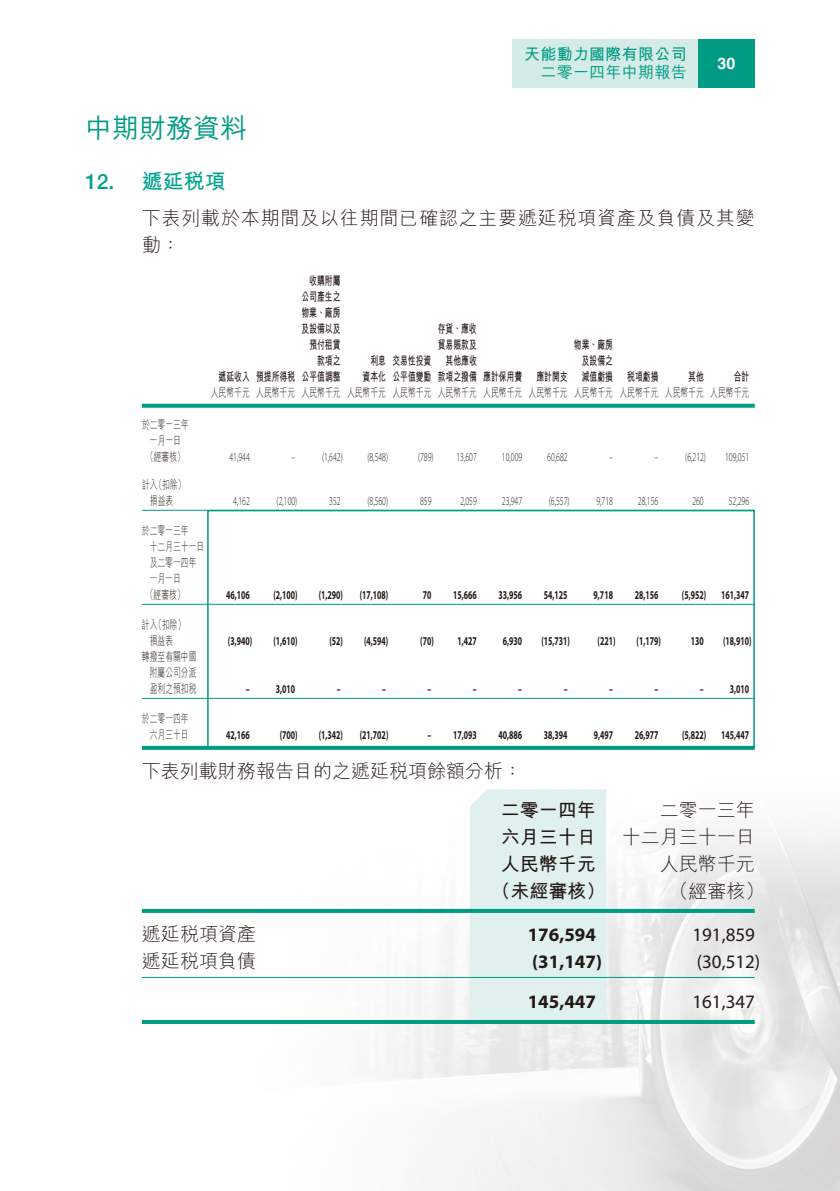
<style>
.page{position:relative;width:840px;height:1191px;background:#fff}
.page>*{position:absolute;margin:0;border:0;box-sizing:border-box;transform-origin:0 0}
.t1{font:500 27px "M Hei HK";color:#009b83}
.t2{font:700 21px "M Hei HK";color:#00a28e}
.t3{font:500 21px "Helvetica Neue LT Std";color:#00a28e}
.t4{font:300 19px "M Hei HK";color:#231916}
.t5{font:300 19px/27px "M Hei HK";letter-spacing:.04em;color:#231916}
.t6{font:19px "Myriad Pro";color:#231916}
.t7{font:700 19px "Myriad Pro";color:#231916}
.t8{font:700 19px "M Hei HK";color:#231916}
.t9{font:700 16px "M Hei HK";letter-spacing:.015em;color:#009b83}
.t10{font:500 16px "M Hei HK";letter-spacing:.015em;color:#009b83}
.t11{font:700 16px "Helvetica LT Std";color:#fff}
.t12{font:700 12px "Myriad Pro";color:#231916;scale:.65 1}
.t13{font:300 12px/16px "M Hei HK";color:#231916;text-align:center;scale:.65 1}
.t14{font:300 12px "Myriad Pro";color:#231916;scale:.65 1}
.t15{font:700 12px/16px "M Hei HK";color:#231916;text-align:justify;scale:.65 1}
</style>
<div class="page">
<img style="left:141px;top:718px;width:698px;height:473px">
<div style="left:512px;top:40px;width:185px;height:48px;background:#d4ebe7"></div>
<div style="left:697px;top:40px;width:57px;height:48px;background:#009b83"></div>
<div style="left:469px;top:789px;width:136px;height:231px;background:#e0f0ee"></div>
<div style="left:207px;top:510px;width:547px;height:238px;background:#fff"></div>
<svg style="left:142px;top:404px;width:612px;height:4px;background:#10a18b"></svg>
<hr style="left:142px;top:510px;width:612px;height:1px;background:#009b83">
<hr style="left:142px;top:604px;width:612px;height:1px;background:#009b83">
<hr style="left:142px;top:698px;width:612px;height:1px;background:#009b83">
<svg style="left:142px;top:746px;width:612px;height:4px;background:#089e87"></svg>
<svg style="left:142px;top:909px;width:612px;height:4px;background:#049c84"></svg>
<hr style="left:142px;top:977px;width:612px;height:1px;background:#009b83">
<hr style="left:142px;top:1020px;width:612px;height:4px;background:#009b83">
<h1 class="t1" style="left:85px;top:108px;width:163px">中期財務資料</h1>
<h2 class="t3" style="left:85px;top:169px;width:31px">12.</h2>
<h2 class="t2" style="left:142px;top:166px;width:85px">遞延稅項</h2>
<h3 class="t9" style="left:524px;top:43px;width:164px">天能動力國際有限公司</h3>
<h3 class="t10" style="left:540px;top:61px;width:148px">二零一四年中期報告</h3>
<h3 class="t11" style="left:717px;top:54px;width:19px">30</h3>
<h3 class="t5" style="left:142px;top:205px;width:614px">下表列載於本期間及以往期間已確認之主要遞延稅項資產及負債及其變動：</h3>
<p class="t15" style="left:301px;top:272px;width:62px;text-indent:8px">收購附屬公司產生之物業、廠房</p>
<p class="t15" style="left:437px;top:320px;width:61px">存貨、應收</p>
<p class="t15" style="left:301px;top:320px;width:61px">及設備以及</p>
<p class="t15" style="left:309px;top:336px;width:49px">預付租賃</p>
<p class="t15" style="left:437px;top:336px;width:61px">貿易賬款及</p>
<p class="t15" style="left:573px;top:336px;width:61px">物業、廠房</p>
<p class="t15" style="left:317px;top:352px;width:37px">款項之</p>
<p class="t15" style="left:370px;top:352px;width:25px">利息</p>
<p class="t15" style="left:392px;top:352px;width:61px">交易性投資</p>
<p class="t15" style="left:445px;top:352px;width:50px">其他應收</p>
<p class="t15" style="left:581px;top:352px;width:50px">及設備之</p>
<p class="t15" style="left:256px;top:368px;width:61px">預提所得稅</p>
<p class="t15" style="left:301px;top:368px;width:61px">公平值調整</p>
<p class="t15" style="left:218px;top:368px;width:50px">遞延收入</p>
<p class="t15" style="left:483px;top:368px;width:61px">應計保用費</p>
<p class="t15" style="left:437px;top:368px;width:61px">款項之撥備</p>
<p class="t15" style="left:362px;top:368px;width:38px">資本化</p>
<p class="t15" style="left:392px;top:368px;width:61px">公平值變動</p>
<p class="t15" style="left:536px;top:368px;width:49px">應計開支</p>
<p class="t15" style="left:581px;top:368px;width:49px">減值虧損</p>
<p class="t15" style="left:627px;top:368px;width:49px">稅項虧損</p>
<p class="t15" style="left:688px;top:368px;width:25px">其他</p>
<p class="t15" style="left:733px;top:368px;width:25px">合計</p>
<p class="t13" style="left:142px;top:417px;width:74px">於二零一三年一月一日</p>
<p class="t13" style="left:146px;top:449px;width:61px">（經審核(</p>
<p class="t13" style="left:154px;top:477px;width:49px">（扣除(</p>
<p class="t13" style="left:142px;top:477px;width:26px">計入</p>
<p class="t13" style="left:150px;top:493px;width:37px">損益表</p>
<p class="t13" style="left:150px;top:523px;width:86px;text-align:left;text-indent:-8px">於二零一三年<br>十二月三十一日及二零一四年一月一日</p>
<p class="t13" style="left:146px;top:587px;width:62px">（經審核(</p>
<p class="t13" style="left:154px;top:617px;width:49px">（扣除(</p>
<p class="t13" style="left:142px;top:617px;width:25px">計入</p>
<p class="t13" style="left:150px;top:633px;width:38px">損益表</p>
<p class="t13" style="left:142px;top:649px;width:86px">轉撥至有關中國</p>
<p class="t13" style="left:150px;top:665px;width:74px">附屬公司分派</p>
<p class="t13" style="left:150px;top:681px;width:74px">盈利之預扣稅</p>
<p class="t13" style="left:142px;top:711px;width:74px">於二零一四年</p>
<p class="t13" style="left:211px;top:385px;width:61px">人民幣千元</p>
<p class="t13" style="left:256px;top:385px;width:61px">人民幣千元</p>
<p class="t13" style="left:301px;top:385px;width:61px">人民幣千元</p>
<p class="t13" style="left:347px;top:385px;width:61px">人民幣千元</p>
<p class="t13" style="left:392px;top:385px;width:61px">人民幣千元</p>
<p class="t13" style="left:437px;top:385px;width:61px">人民幣千元</p>
<p class="t13" style="left:483px;top:385px;width:61px">人民幣千元</p>
<p class="t13" style="left:528px;top:385px;width:61px">人民幣千元</p>
<p class="t13" style="left:573px;top:385px;width:61px">人民幣千元</p>
<p class="t13" style="left:619px;top:385px;width:61px">人民幣千元</p>
<p class="t13" style="left:664px;top:385px;width:61px">人民幣千元</p>
<p class="t13" style="left:709px;top:385px;width:61px">人民幣千元</p>
<p class="t14" style="left:229px;top:450px;width:33px">41,944</p>
<p class="t14" style="left:233px;top:494px;width:27px">4,162</p>
<p class="t14" style="left:291px;top:450px;width:7px">–</p>
<p class="t14" style="left:276px;top:494px;width:33px">)2,100(</p>
<p class="t14" style="left:322px;top:450px;width:33px">)1,642(</p>
<p class="t14" style="left:329px;top:494px;width:19px">352</p>
<p class="t14" style="left:367px;top:450px;width:33px">)8,548(</p>
<p class="t14" style="left:367px;top:494px;width:33px">)8,560(</p>
<p class="t14" style="left:418px;top:450px;width:25px">)789(</p>
<p class="t14" style="left:420px;top:494px;width:19px">859</p>
<p class="t14" style="left:456px;top:450px;width:33px">13,607</p>
<p class="t14" style="left:460px;top:494px;width:27px">2,059</p>
<p class="t14" style="left:501px;top:450px;width:33px">10,009</p>
<p class="t14" style="left:501px;top:494px;width:33px">23,947</p>
<p class="t14" style="left:547px;top:450px;width:33px">60,682</p>
<p class="t14" style="left:548px;top:494px;width:33px">)6,557(</p>
<p class="t14" style="left:609px;top:450px;width:8px">–</p>
<p class="t14" style="left:596px;top:494px;width:27px">9,718</p>
<p class="t14" style="left:654px;top:450px;width:8px">–</p>
<p class="t14" style="left:637px;top:494px;width:33px">28,156</p>
<p class="t14" style="left:685px;top:450px;width:33px">)6,212(</p>
<p class="t14" style="left:692px;top:494px;width:19px">260</p>
<p class="t14" style="left:724px;top:450px;width:39px">109,051</p>
<p class="t14" style="left:728px;top:494px;width:33px">52,296</p>
<p class="t12" style="left:226px;top:587px;width:38px">46,106</p>
<p class="t12" style="left:273px;top:587px;width:39px">)2,100(</p>
<p class="t12" style="left:318px;top:587px;width:39px">)1,290(</p>
<p class="t12" style="left:359px;top:587px;width:45px">)17,108(</p>
<p class="t12" style="left:422px;top:587px;width:15px">70</p>
<p class="t12" style="left:453px;top:587px;width:38px">15,666</p>
<p class="t12" style="left:498px;top:587px;width:38px">33,956</p>
<p class="t12" style="left:543px;top:587px;width:38px">54,125</p>
<p class="t12" style="left:593px;top:587px;width:31px">9,718</p>
<p class="t12" style="left:634px;top:587px;width:38px">28,156</p>
<p class="t12" style="left:681px;top:587px;width:39px">)5,952(</p>
<p class="t12" style="left:720px;top:587px;width:45px">161,347</p>
<p class="t12" style="left:228px;top:633px;width:39px">)3,940(</p>
<p class="t12" style="left:273px;top:633px;width:39px">)1,610(</p>
<p class="t12" style="left:329px;top:633px;width:22px">5 2) (</p>
<p class="t12" style="left:364px;top:633px;width:39px">)4,594(</p>
<p class="t12" style="left:420px;top:633px;width:22px">7 0) (</p>
<p class="t12" style="left:457px;top:633px;width:31px">1,427</p>
<p class="t12" style="left:502px;top:633px;width:31px">6,930</p>
<p class="t12" style="left:541px;top:633px;width:45px">)15,731(</p>
<p class="t12" style="left:597px;top:633px;width:29px">)221(</p>
<p class="t12" style="left:636px;top:633px;width:39px">)1,179(</p>
<p class="t12" style="left:690px;top:633px;width:21px">130</p>
<p class="t12" style="left:722px;top:633px;width:45px">)18,910(</p>
<p class="t12" style="left:246px;top:681px;width:7px">–</p>
<p class="t12" style="left:276px;top:681px;width:31px">3,010</p>
<p class="t12" style="left:336px;top:681px;width:7px">–</p>
<p class="t12" style="left:382px;top:681px;width:7px">–</p>
<p class="t12" style="left:427px;top:681px;width:7px">–</p>
<p class="t12" style="left:472px;top:681px;width:7px">–</p>
<p class="t12" style="left:518px;top:681px;width:8px">–</p>
<p class="t12" style="left:563px;top:681px;width:8px">–</p>
<p class="t12" style="left:608px;top:681px;width:8px">–</p>
<p class="t12" style="left:654px;top:681px;width:8px">–</p>
<p class="t12" style="left:699px;top:681px;width:8px">–</p>
<p class="t12" style="left:729px;top:681px;width:31px">3,010</p>
<p class="t13" style="left:150px;top:727px;width:62px">六月三十日</p>
<h3 class="t4" style="left:142px;top:761px;width:382px">下表列載財務報告目的之遞延稅項餘額分析：</h3>
<p class="t12" style="left:279px;top:727px;width:29px">)700(</p>
<p class="t12" style="left:318px;top:727px;width:39px">)1,342(</p>
<p class="t12" style="left:359px;top:727px;width:45px">)21,702(</p>
<p class="t12" style="left:226px;top:727px;width:38px">42,166</p>
<p class="t12" style="left:453px;top:727px;width:38px">17,093</p>
<p class="t12" style="left:498px;top:727px;width:38px">40,886</p>
<p class="t12" style="left:427px;top:727px;width:7px">–</p>
<p class="t12" style="left:543px;top:727px;width:38px">38,394</p>
<p class="t12" style="left:593px;top:727px;width:31px">9,497</p>
<p class="t12" style="left:634px;top:727px;width:38px">26,977</p>
<p class="t12" style="left:681px;top:727px;width:39px">)5,822(</p>
<p class="t12" style="left:720px;top:727px;width:45px">145,447</p>
<h3 class="t8" style="left:500px;top:796px;width:96px">二零一四年</h3>
<h3 class="t4" style="left:659px;top:800px;width:96px">二零一三年</h3>
<h3 class="t8" style="left:500px;top:823px;width:96px">六月三十日</h3>
<h3 class="t4" style="left:621px;top:827px;width:134px">十二月三十一日</h3>
<h3 class="t8" style="left:500px;top:850px;width:96px">人民幣千元</h3>
<h3 class="t4" style="left:659px;top:854px;width:96px">人民幣千元</h3>
<h3 class="t8" style="left:491px;top:877px;width:115px">（未經審核）</h3>
<h3 class="t4" style="left:669px;top:881px;width:96px">（經審核(</h3>
<h3 class="t4" style="left:142px;top:924px;width:115px">遞延稅項資產</h3>
<h3 class="t7" style="left:527px;top:922px;width:70px">176,594</h3>
<h3 class="t6" style="left:692px;top:922px;width:64px">191,859</h3>
<h3 class="t4" style="left:142px;top:951px;width:115px">遞延稅項負債</h3>
<h3 class="t7" style="left:532px;top:949px;width:71px">)31,147(</h3>
<h3 class="t6" style="left:696px;top:949px;width:65px">)30,512(</h3>
<h3 class="t7" style="left:527px;top:989px;width:70px">145,447</h3>
<h3 class="t6" style="left:692px;top:989px;width:64px">161,347</h3>
</div>
